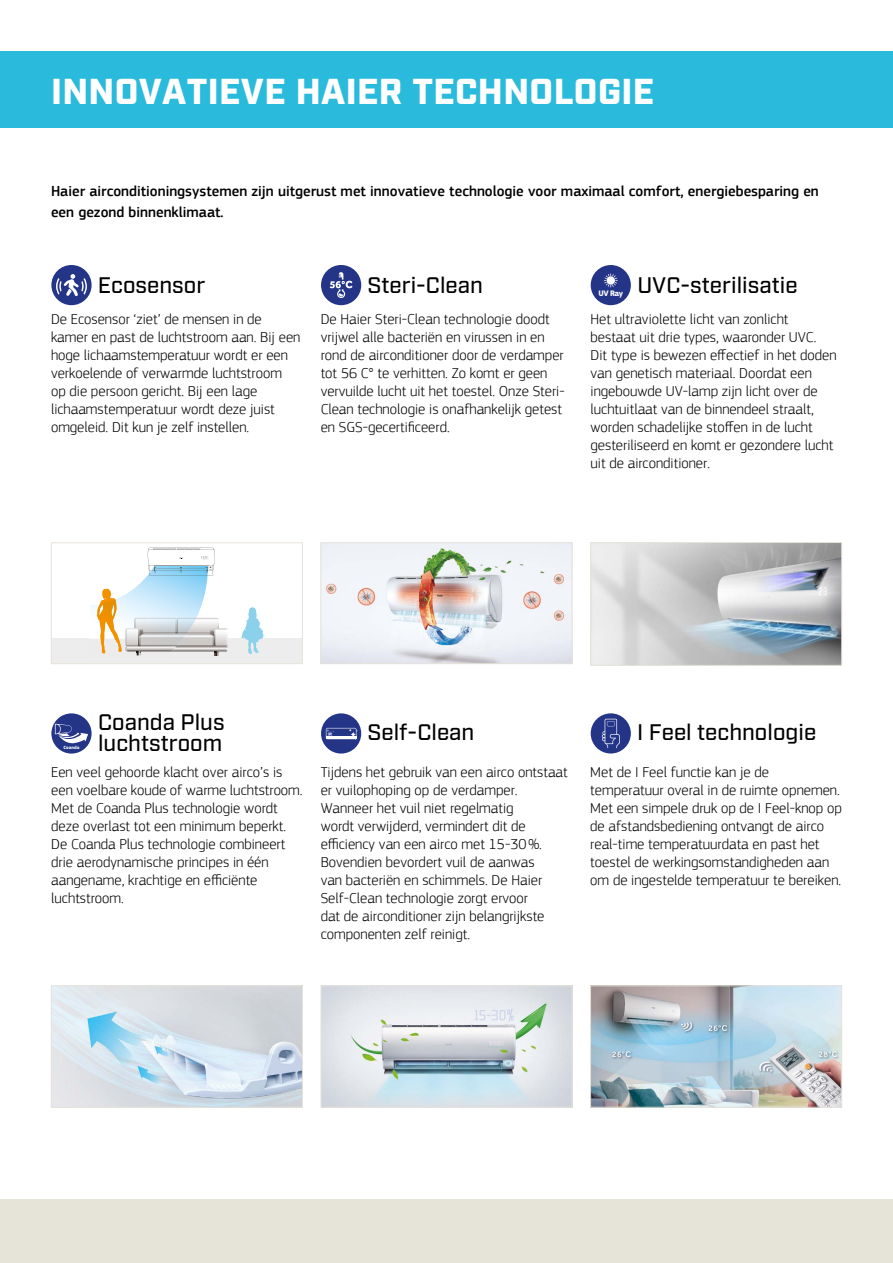
<style>
.page{position:relative;width:893px;height:1263px;background:#fff}
.page>*{position:absolute;margin:0;border:0;box-sizing:border-box;transform-origin:0 0}
.t1{font:900 36px "Industry";letter-spacing:.01em;color:#fff}
.t2{font:500 22.5px/21px "Industry";color:#000}
.t3{font:300 15px/18px "PF Square Sans Pro";color:#000}
.t4{font:500 15px/21px "PF Square Sans Pro";color:#000}
.t5{font:9.75px "Effra";color:#000}
.t6{font:700 8.25px "PF Square Sans Pro";color:#fff}
.t7{font:700 4.65px "PF Square Sans Pro";color:#fff}
</style>
<div class="page">
<div style="left:51px;top:639px;width:251px;height:25px;background:#ededed"></div>
<svg style="left:241px;top:607px;width:22px;height:47px"></svg>
<svg style="left:148px;top:548px;width:66px;height:27px"></svg>
<img style="left:128px;top:566px;width:80px;height:57px">
<img style="left:102px;top:651px;width:69px;height:5px">
<img style="left:145px;top:618px;width:26px;height:15px">
<svg style="left:171px;top:618px;width:57px;height:37px"></svg>
<img style="left:174px;top:618px;width:3px;height:15px">
<img style="left:145px;top:633px;width:42px;height:13px">
<img style="left:128px;top:646px;width:48px;height:5px">
<svg style="left:97px;top:589px;width:31px;height:64px"></svg>
<svg style="left:134px;top:618px;width:11px;height:37px"></svg>
<img style="left:149px;top:566px;width:59px;height:9px">
<div style="left:51px;top:542px;width:252px;height:122px;border:1px solid #e6e3d9"></div>
<img style="left:592px;top:544px;width:248px;height:120px">
<div style="left:590px;top:542px;width:252px;height:124px;border:1px solid #e6e3d9"></div>
<img style="left:323px;top:544px;width:247px;height:118px">
<div style="left:321px;top:542px;width:251px;height:122px;border:1px solid #e6e3d9"></div>
<img style="left:53px;top:987px;width:248px;height:118px">
<div style="left:51px;top:985px;width:252px;height:122px;border:1px solid #e6e3d9"></div>
<img style="left:323px;top:987px;width:247px;height:118px">
<div style="left:321px;top:985px;width:251px;height:122px;border:1px solid #e6e3d9"></div>
<img style="left:592px;top:987px;width:248px;height:118px">
<div style="left:590px;top:985px;width:252px;height:122px;border:1px solid #e6e3d9"></div>
<div style="left:0;top:51px;width:893px;height:77px;background:#2abbdc"></div>
<div style="left:51px;top:265px;width:41px;height:40px;background:#243588;border-radius:50%"></div>
<svg style="left:56px;top:274px;width:31px;height:22px"></svg>
<div style="left:321px;top:265px;width:40px;height:40px;background:#243588;border-radius:50%"></div>
<svg style="left:330px;top:272px;width:23px;height:26px"></svg>
<div style="left:591px;top:265px;width:40px;height:40px;background:#243588;border-radius:50%"></div>
<svg style="left:604px;top:273px;width:14px;height:14px"></svg>
<div style="left:51px;top:713px;width:41px;height:40px;background:#243588;border-radius:50%"></div>
<svg style="left:55px;top:724px;width:33px;height:20px"></svg>
<div style="left:321px;top:713px;width:40px;height:40px;background:#243588;border-radius:50%"></div>
<svg style="left:326px;top:728px;width:32px;height:12px"></svg>
<div style="left:591px;top:713px;width:40px;height:40px;background:#243588;border-radius:50%"></div>
<svg style="left:602px;top:719px;width:18px;height:29px"></svg>
<div style="left:0;top:1199px;width:893px;height:64px;background:#e6e3d9"></div>
<h1 class="t1" style="left:51px;top:70px;width:605px">INNOVATIEVE HAIER TECHNOLOGIE</h1>
<p class="t4" style="left:51px;top:181px;width:769px">Haier airconditioningsystemen zijn uitgerust met innovatieve technologie voor maximaal comfort, energiebesparing en een gezond binnenklimaat.</p>
<h2 class="t2" style="left:98px;top:276px;width:109px">Ecosensor</h2>
<p class="t3" style="left:51px;top:310px;width:251px">De Ecosensor ‘ziet’ de mensen in de kamer en past de luchtstroom aan. Bij een hoge lichaamstemperatuur wordt er een verkoelende of verwarmde luchtstroom<br>op die persoon gericht. Bij een lage lichaamstemperatuur wordt deze juist omgeleid. Dit kun je zelf instellen.</p>
<h2 class="t2" style="left:367px;top:276px;width:117px">Steri-Clean</h2>
<p class="t3" style="left:321px;top:310px;width:246px">De Haier Steri-Clean technologie doodt vrijwel alle bacteriën en virussen in en rond de airconditioner door de verdamper tot 56 C° te verhitten. Zo komt er geen vervuilde lucht uit het toestel. Onze Steri-Clean technologie is onafhankelijk getest en SGS-gecertificeerd.</p>
<p class="t5" style="left:462px;top:344px;width:15px;rotate:-90deg">8m</p>
<p class="t6" style="left:598px;top:288px;width:26px">UV Ray</p>
<h2 class="t2" style="left:637px;top:276px;width:162px">UVC-sterilisatie</h2>
<p class="t3" style="left:591px;top:310px;width:248px">Het ultraviolette licht van zonlicht bestaat uit drie types, waaronder UVC.<br>Dit type is bewezen effectief in het doden van genetisch materiaal. Doordat een ingebouwde UV-lamp zijn licht over de luchtuitlaat van de binnendeel straalt, worden schadelijke stoffen in de lucht gesteriliseerd en komt er gezondere lucht uit de airconditioner.</p>
<h2 class="t2" style="left:98px;top:712px;width:128px">Coanda Plus luchtstroom</h2>
<p class="t3" style="left:51px;top:762px;width:253px">Een veel gehoorde klacht over airco’s is een voelbare koude of warme luchtstroom.<br>Met de Coanda Plus technologie wordt deze overlast tot een minimum beperkt.<br>De Coanda Plus technologie combineert drie aerodynamische principes in één aangename, krachtige en efficiënte luchtstroom.</p>
<p class="t7" style="left:63px;top:744px;width:18px">Coanda</p>
<h2 class="t2" style="left:367px;top:722px;width:108px">Self-Clean</h2>
<p class="t3" style="left:321px;top:762px;width:249px">Tijdens het gebruik van een airco ontstaat er vuilophoping op de verdamper.<br>Wanneer het vuil niet regelmatig<br>wordt verwijderd, vermindert dit de efficiency van een airco met 15-30 %.<br>Bovendien bevordert vuil de aanwas<br>van bacteriën en schimmels. De Haier Self-Clean technologie zorgt ervoor<br>dat de airconditioner zijn belangrijkste componenten zelf reinigt.</p>
<h2 class="t2" style="left:637px;top:722px;width:181px">I Feel technologie</h2>
<p class="t3" style="left:590px;top:762px;width:253px">Met de I Feel functie kan je de temperatuur overal in de ruimte opnemen.<br>Met een simpele druk op de I Feel-knop op de afstandsbediening ontvangt de airco real-time temperatuurdata en past het toestel de werkingsomstandigheden aan om de ingestelde temperatuur te bereiken.</p>
</div>
